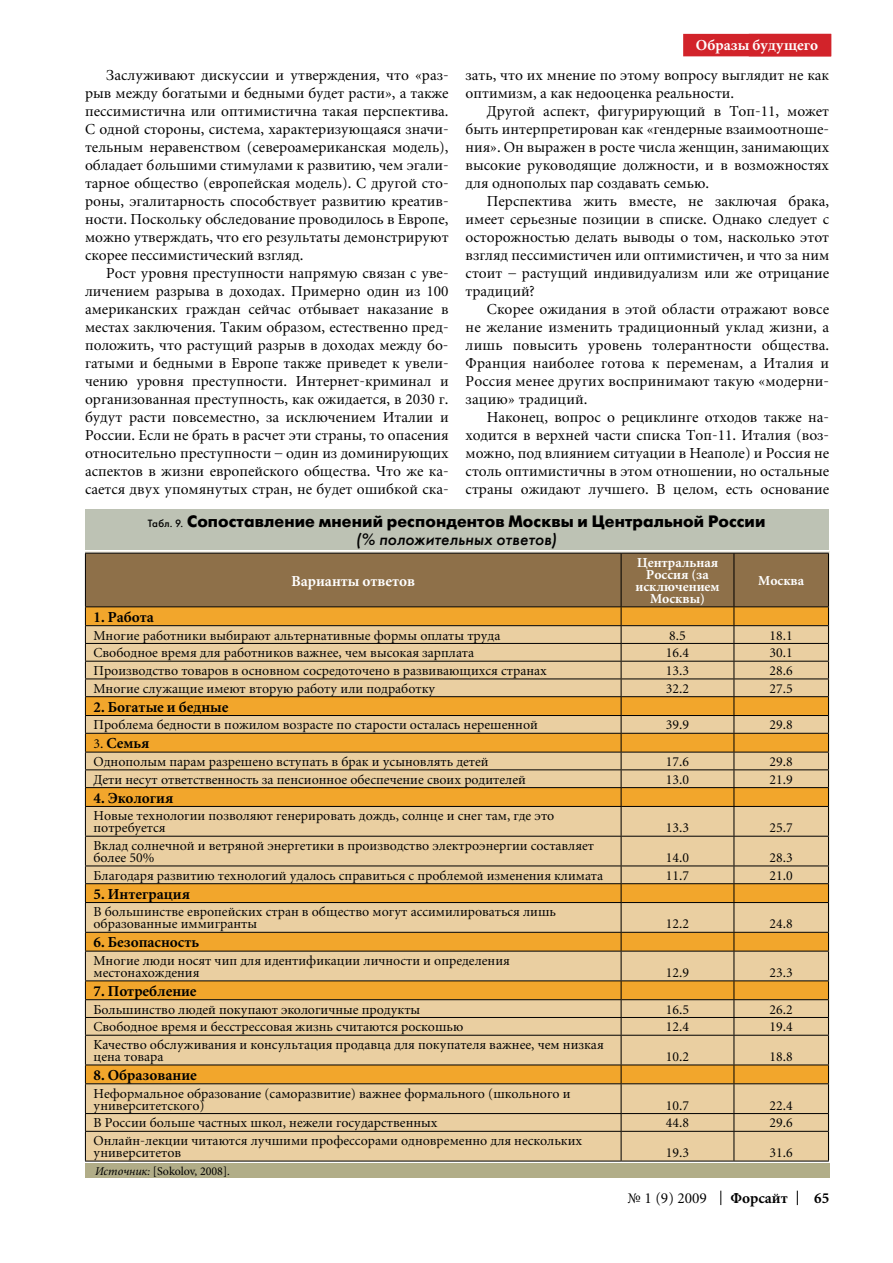
<style>
.page{position:relative;width:893px;height:1263px;background:#fff}
.page>*{position:absolute;margin:0;border:0;box-sizing:border-box;transform-origin:0 0}
.t1{font:700 16.5px/17.7px "Futura Futuris C";letter-spacing:.005em;color:#000;text-align:center}
.t2{font:15px/18px "Miniature";color:#000;text-align:justify}
.t3{font:700 15px "Miniature";color:#000}
.t4{font:700 15px "Miniature";color:#fff}
.t5{font:13.5px/12px "Miniature";color:#000}
.t6{font:700 13.5px/12px "Miniature";color:#fff;text-align:center}
.t7{font:12px "Minion Pro";color:#000}
.s1{font-style:italic}
.s2{font-weight:400;font-size:10.5px}
.s3{font-weight:400;font-style:italic}
.s4{font-weight:400;font-size:13.5px}
</style>
<div class="page">
<svg style="left:720px;top:1191px;width:1px;height:14px"></svg>
<svg style="left:797px;top:1191px;width:1px;height:14px"></svg>
<div style="left:683px;top:34px;width:148px;height:22px;background:#d2232a"></div>
<svg style="left:85px;top:553px;width:744px;height:608px;background:#d8b276"></svg>
<hr style="left:85px;top:1161px;width:536px;height:1px;background:#000">
<hr style="left:621px;top:1161px;width:113px;height:1px;background:#000">
<hr style="left:734px;top:1161px;width:95px;height:1px;background:#000">
<div style="left:85px;top:509px;width:743px;height:41px;background:#bdc2b4"></div>
<div style="left:85px;top:1163px;width:744px;height:15px;background:#b1ad88"></div>
<p class="t2" style="left:85px;top:66px;width:365px;text-indent:21px">Заслуживают дискуссии и утверждения, что «раз&shy;рыв между богатыми и бедными будет расти», а также пессимистична или оптимистична такая перспектива.<br>С одной стороны, система, характеризующаяся значи&shy;тельным неравенством (североамериканская модель), обладает б<span class="s1">о</span>льшими стимулами к развитию, чем эгали&shy;тарное общество (европейская модель). С другой сто&shy;роны, эгалитарность способствует развитию креатив&shy;ности. Поскольку обследование проводилось в Европе, можно утверждать, что его результаты демонстрируют скорее пессимистический взгляд.</p>
<p class="t2" style="left:85px;top:264px;width:365px;text-indent:21px">Рост уровня преступности напрямую связан с уве&shy;личением разрыва в доходах. Примерно один из 100 американских граждан сейчас отбывает наказание в местах заключения. Таким образом, естественно пред&shy;положить, что растущий разрыв в доходах между бо&shy;гатыми и бедными в Европе также приведет к увели&shy;чению уровня преступности. Интернет-криминал и организованная преступность, как ожидается, в 2030 г. будут расти повсеместно, за исключением Италии и России. Если не брать в расчет эти страны, то опасения относительно преступности – один из доминирующих аспектов в жизни европейского общества. Что же ка&shy;сается двух упомянутых стран, не будет ошибкой ска-</p>
<p class="t4" style="left:696px;top:38px;width:124px">Образы будущего</p>
<p class="t4" style="left:761px;top:38px;width:59px">Рубрика</p>
<p class="t2" style="left:466px;top:66px;width:365px">зать, что их мнение по этому вопросу выглядит не как оптимизм, а как недооценка реальности.</p>
<p class="t2" style="left:466px;top:102px;width:365px;text-indent:21px">Другой аспект, фигурирующий в Топ-11, может быть интерпретирован как «гендерные взаимоотноше&shy;ния». Он выражен в росте числа женщин, занимающих высокие руководящие должности, и в возможностях для однополых пар создавать семью.</p>
<p class="t2" style="left:466px;top:192px;width:365px;text-indent:21px">Перспектива жить вместе, не заключая брака, имеет серьезные позиции в списке. Однако следует с осторожностью делать выводы о том, насколько этот взгляд пессимистичен или оптимистичен, и что за ним стоит – растущий индивидуализм или же отрицание традиций?</p>
<p class="t2" style="left:466px;top:300px;width:365px;text-indent:21px">Скорее ожидания в этой области отражают вовсе не желание изменить традиционный уклад жизни, а лишь повысить уровень толерантности общества.<br>Франция наиболее готова к переменам, а Италия и Россия менее других воспринимают такую «модерни&shy;зацию» традиций.</p>
<p class="t2" style="left:466px;top:408px;width:365px;text-indent:21px">Наконец, вопрос о рециклинге отходов также на&shy;ходится в верхней части списка Топ-11. Италия (воз&shy;можно, под влиянием ситуации в Неаполе) и Россия не столь оптимистичны в этом отношении, но остальные страны ожидают лучшего. В целом, есть основание</p>
<p class="t1" style="left:148px;top:513px;width:619px"><span class="s2">Табл. 9.</span> Сопоставление мнений респондентов Москвы и Центральной России <span class="s3">(% положительных ответов)</span></p>
<p class="t4" style="left:291px;top:573px;width:125px">Варианты ответов</p>
<p class="t6" style="left:635px;top:557px;width:86px">Центральная<br>Россия (за исключением<br>Москвы)</p>
<p class="t6" style="left:758px;top:575px;width:47px">Москва</p>
<p class="t3" style="left:94px;top:609px;width:62px">1. Работа</p>
<p class="t5" style="left:94px;top:630px;width:408px">Многие работники выбирают альтернативные формы оплаты труда</p>
<p class="t5" style="left:669px;top:630px;width:18px">8.5</p>
<p class="t5" style="left:770px;top:630px;width:25px">18.1</p>
<p class="t5" style="left:94px;top:647px;width:382px">Свободное время для работников важнее, чем высокая зарплата</p>
<p class="t5" style="left:666px;top:647px;width:25px">16.4</p>
<p class="t5" style="left:770px;top:647px;width:25px">30.1</p>
<p class="t5" style="left:94px;top:665px;width:455px">Производство товаров в основном сосредоточено в развивающихся странах</p>
<p class="t5" style="left:666px;top:665px;width:25px">13.3</p>
<p class="t5" style="left:770px;top:665px;width:25px">28.6</p>
<p class="t5" style="left:94px;top:683px;width:343px">Многие служащие имеют вторую работу или подработку</p>
<p class="t5" style="left:666px;top:683px;width:25px">32.2</p>
<p class="t5" style="left:770px;top:683px;width:25px">27.5</p>
<p class="t3" style="left:94px;top:699px;width:136px">2. Богатые и бедные</p>
<p class="t5" style="left:94px;top:720px;width:446px">Проблема бедности в пожилом возрасте по старости осталась нерешенной</p>
<p class="t5" style="left:666px;top:720px;width:25px">39.9</p>
<p class="t5" style="left:770px;top:720px;width:25px">29.8</p>
<p class="t3" style="left:94px;top:736px;width:57px"><span class="s4">3.</span> Семья</p>
<p class="t5" style="left:94px;top:756px;width:397px">Однополым парам разрешено вступать в брак и усыновлять детей</p>
<p class="t5" style="left:666px;top:756px;width:25px">17.6</p>
<p class="t5" style="left:770px;top:756px;width:25px">29.8</p>
<p class="t5" style="left:94px;top:774px;width:434px">Дети несут ответственность за пенсионное обеспечение своих родителей</p>
<p class="t5" style="left:666px;top:774px;width:25px">13.0</p>
<p class="t5" style="left:770px;top:774px;width:25px">21.9</p>
<p class="t3" style="left:94px;top:790px;width:81px">4. Экология</p>
<p class="t5" style="left:94px;top:810px;width:462px">Новые технологии позволяют генерировать дождь, солнце и снег там, где это потребуется</p>
<p class="t5" style="left:666px;top:822px;width:25px">13.3</p>
<p class="t5" style="left:770px;top:822px;width:25px">25.7</p>
<p class="t5" style="left:94px;top:840px;width:502px">Вклад солнечной и ветряной энергетики в производство электроэнергии составляет более 50%</p>
<p class="t5" style="left:666px;top:852px;width:25px">14.0</p>
<p class="t5" style="left:770px;top:852px;width:25px">28.3</p>
<p class="t5" style="left:94px;top:870px;width:511px">Благодаря развитию технологий удалось справиться с проблемой изменения климата</p>
<p class="t5" style="left:666px;top:870px;width:25px">11.7</p>
<p class="t5" style="left:770px;top:870px;width:25px">21.0</p>
<p class="t3" style="left:94px;top:886px;width:98px">5. Интеграция</p>
<p class="t5" style="left:94px;top:907px;width:464px">В большинстве европейских стран в общество могут ассимилироваться лишь образованные иммигранты</p>
<p class="t5" style="left:666px;top:919px;width:25px">12.2</p>
<p class="t5" style="left:770px;top:919px;width:25px">24.8</p>
<p class="t3" style="left:94px;top:935px;width:107px">6. Безопасность</p>
<p class="t5" style="left:94px;top:955px;width:418px">Многие люди носят чип для идентификации личности и определения местонахождения</p>
<p class="t5" style="left:666px;top:967px;width:25px">12.9</p>
<p class="t5" style="left:770px;top:967px;width:25px">23.3</p>
<p class="t3" style="left:94px;top:983px;width:105px">7. Потребление</p>
<p class="t5" style="left:94px;top:1004px;width:328px">Большинство людей покупают экологичные продукты</p>
<p class="t5" style="left:666px;top:1004px;width:25px">16.5</p>
<p class="t5" style="left:770px;top:1004px;width:25px">26.2</p>
<p class="t5" style="left:94px;top:1021px;width:371px">Свободное время и бесстрессовая жизнь считаются роскошью</p>
<p class="t5" style="left:666px;top:1021px;width:25px">12.4</p>
<p class="t5" style="left:770px;top:1021px;width:25px">19.4</p>
<p class="t5" style="left:94px;top:1039px;width:512px">Качество обслуживания и консультация продавца для покупателя важнее, чем низкая цена товара</p>
<p class="t5" style="left:666px;top:1051px;width:25px">10.2</p>
<p class="t5" style="left:770px;top:1051px;width:25px">18.8</p>
<p class="t3" style="left:94px;top:1068px;width:105px">8. Образованиe</p>
<p class="t5" style="left:94px;top:1088px;width:478px">Неформальное образование (саморазвитие) важнее формального (школьного и университетского)</p>
<p class="t5" style="left:666px;top:1100px;width:25px">10.7</p>
<p class="t5" style="left:770px;top:1100px;width:25px">22.4</p>
<p class="t5" style="left:94px;top:1118px;width:346px">В России больше частных школ, нежели государственных</p>
<p class="t5" style="left:666px;top:1118px;width:25px">44.8</p>
<p class="t5" style="left:770px;top:1118px;width:25px">29.6</p>
<p class="t5" style="left:94px;top:1135px;width:490px">Онлайн-лекции читаются лучшими профессорами одновременно для нескольких университетов</p>
<p class="t5" style="left:666px;top:1147px;width:25px">19.3</p>
<p class="t5" style="left:770px;top:1147px;width:25px">31.6</p>
<p class="t7" style="left:95px;top:1163px;width:136px"><span class="s1">Источник:</span> [Sokolov, 2008].</p>
<p class="t2" style="left:628px;top:1190px;width:81px">№ 1 (9) 2009</p>
<p class="t3" style="left:730px;top:1191px;width:59px">Форсайт</p>
<p class="t3" style="left:814px;top:1191px;width:16px">65</p>
</div>
